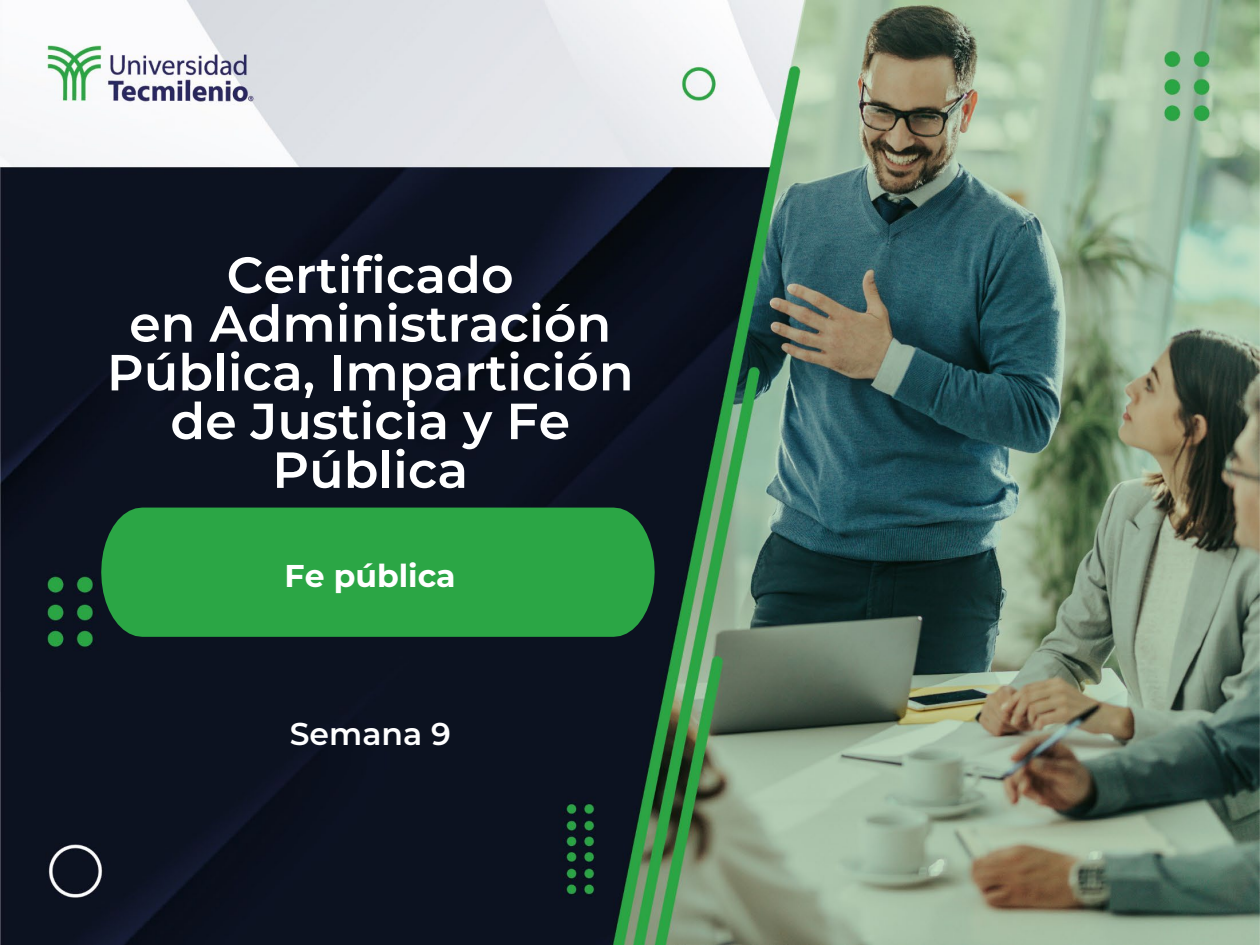
<style>
.page{position:relative;width:1260px;height:945px;background:#fff}
.page>*{position:absolute;margin:0;border:0;box-sizing:border-box;transform-origin:0 0}
.t1{font:600 50.75px/48.6px "Montserrat";color:#fff;text-align:center}
.t2{font:700 31.5px "Montserrat";color:#fff}
.t3{font:600 31.5px "Montserrat";color:#fff}
</style>
<div class="page">
<img style="left:0;top:0;width:1260px;height:945px">
<div style="left:101px;top:508px;width:554px;height:129px;background:#2ba645"></div>
<h1 class="t1" style="left:107px;top:248px;width:528px">Certificado<br>en Administración<br>Pública, Impartición de Justicia y Fe<br>Pública</h1>
<p class="t2" style="left:285px;top:553px;width:173px">Fe pública</p>
<h1 class="t3" style="left:290px;top:712px;width:163px">Semana 9</h1>
</div>
